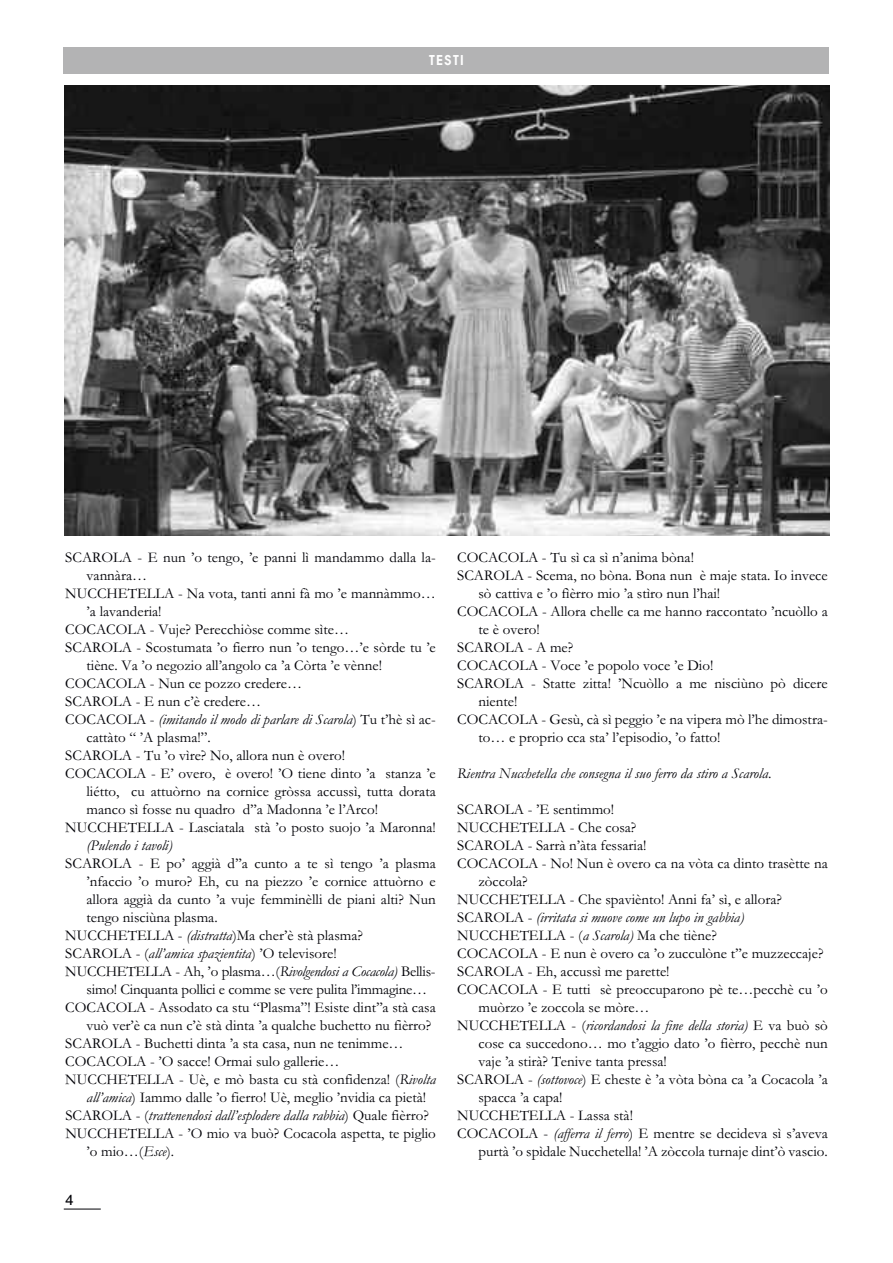
<style>
.page{position:relative;width:893px;height:1263px;background:#fff}
.page>*{position:absolute;margin:0;border:0;box-sizing:border-box;transform-origin:0 0}
.t1{font:15px "Garamond";color:#000006}
.t2{font:italic 15px "Garamond";color:#000006}
.t3{font:15px "Akzidenz Grotesk";color:#000006}
.t4{font:600 13.5px "Avant Garde";letter-spacing:.105em;color:#fff}
.s1{font-style:normal}
.s2{font-style:italic}
</style>
<div class="page">
<hr style="left:64px;top:1209px;width:37px;height:1px;background:#000006">
<div style="left:64px;top:47px;width:765px;height:27px;background:#b3b3b4"></div>
<img style="left:65px;top:85px;width:764px;height:451px">
<p class="t4" style="left:429px;top:53px;width:36px">TESTI</p>
<p class="t1" style="left:65px;top:548px;width:372px">SCAROLA - E nun ’o tengo, ’e panni lì mandammo dalla la-</p>
<p class="t1" style="left:87px;top:566px;width:62px">vannàra…</p>
<p class="t1" style="left:65px;top:584px;width:372px">NUCCHETELLA - Na vota, tanti anni fà mo ’e mannàmmo…</p>
<p class="t1" style="left:87px;top:602px;width:76px">’a lavanderia!</p>
<p class="t1" style="left:65px;top:620px;width:285px">COCACOLA - Vuje? Perecchiòse comme sìte…</p>
<p class="t1" style="left:65px;top:638px;width:372px">SCAROLA - Scostumata ’o fierro nun ’o tengo…’e sòrde tu ’e</p>
<p class="t1" style="left:87px;top:656px;width:297px">tiène. Va ’o negozio all’angolo ca ’a Còrta ’e vènne!</p>
<p class="t1" style="left:65px;top:674px;width:238px">COCACOLA - Nun ce pozzo credere…</p>
<p class="t1" style="left:65px;top:692px;width:197px">SCAROLA - E nun c’è credere…</p>
<p class="t2" style="left:65px;top:710px;width:372px"><span class="s1">COCACOLA -</span> (imitando il modo di parlare di Scarola<span class="s1">) Tu t’hè sì ac-</span></p>
<p class="t1" style="left:87px;top:728px;width:126px">cattàto “ ’A plasma!”.</p>
<p class="t1" style="left:65px;top:746px;width:281px">SCAROLA - Tu ’o vìre? No, allora nun è overo!</p>
<p class="t1" style="left:65px;top:764px;width:372px">COCACOLA - E’ overo, è overo! ’O tiene dinto ’a stanza ’e</p>
<p class="t1" style="left:87px;top:782px;width:351px">liétto, cu attuòrno na cornice gròssa accussì, tutta dorata</p>
<p class="t1" style="left:87px;top:800px;width:293px">manco sì fosse nu quadro d’’a Madonna ’e l’Arco!</p>
<p class="t1" style="left:65px;top:818px;width:372px">NUCCHETELLA - Lasciatala stà ’o posto suojo ’a Maronna!</p>
<p class="t2" style="left:87px;top:836px;width:87px">(Pulendo i tavoli)</p>
<p class="t1" style="left:65px;top:854px;width:372px">SCAROLA - E po’ aggià d’’a cunto a te sì tengo ’a plasma</p>
<p class="t1" style="left:87px;top:872px;width:351px">’nfaccio ’o muro? Eh, cu na piezzo ’e cornice attuòrno e</p>
<p class="t1" style="left:87px;top:890px;width:351px">allora aggià da cunto ’a vuje femminèlli de piani alti? Nun</p>
<p class="t1" style="left:87px;top:908px;width:133px">tengo nisciùna plasma.</p>
<p class="t1" style="left:65px;top:926px;width:299px">NUCCHETELLA - <span class="s2">(distratta</span>)Ma cher’è stà plasma?</p>
<p class="t1" style="left:65px;top:944px;width:273px">SCAROLA - (<span class="s2">all’amica spazientita</span>) ’O televisore!</p>
<p class="t1" style="left:65px;top:962px;width:372px">NUCCHETELLA - Ah, ’o plasma…(<span class="s2">Rivolgendosi a Cocacola)</span> Bellis-</p>
<p class="t1" style="left:87px;top:980px;width:342px">simo! Cinquanta pollici e comme se vere pulita l’immagine…</p>
<p class="t1" style="left:65px;top:998px;width:372px">COCACOLA - Assodato ca stu “Plasma”! Esiste dint’’a stà casa</p>
<p class="t1" style="left:87px;top:1016px;width:346px">vuò ver’è ca nun c’è stà dinta ’a qualche buchetto nu fièrro?</p>
<p class="t1" style="left:65px;top:1034px;width:340px">SCAROLA - Buchetti dinta ’a sta casa, nun ne tenimme…</p>
<p class="t1" style="left:65px;top:1052px;width:276px">COCACOLA - ’O sacce! Ormai sulo gallerie…</p>
<p class="t1" style="left:65px;top:1070px;width:372px">NUCCHETELLA - Uè, e mò basta cu stà confidenza! (<span class="s2">Rivolta</span></p>
<p class="t1" style="left:87px;top:1088px;width:341px"><span class="s2">all’amica</span>) Iammo dalle ’o fierro! Uè, meglio ’nvidia ca pietà!</p>
<p class="t2" style="left:65px;top:1106px;width:365px"><span class="s1">SCAROLA - (</span>trattenendosi dall’esplodere dalla rabbia<span class="s1">) Quale fièrro?</span></p>
<p class="t1" style="left:65px;top:1124px;width:372px">NUCCHETELLA - ’O mio va buò? Cocacola aspetta, te piglio</p>
<p class="t1" style="left:87px;top:1142px;width:89px">’o mio…(<span class="s2">Esce</span>).</p>
<p class="t3" style="left:65px;top:1194px;width:10px">4</p>
<p class="t1" style="left:457px;top:548px;width:238px">COCACOLA - Tu sì ca sì n’anima bòna!</p>
<p class="t1" style="left:457px;top:566px;width:372px">SCAROLA - Scema, no bòna. Bona nun è maje stata. Io invece</p>
<p class="t1" style="left:478px;top:584px;width:243px">sò cattiva e ’o fìèrro mio ’a stìro nun l’hai!</p>
<p class="t1" style="left:457px;top:602px;width:372px">COCACOLA - Allora chelle ca me hanno raccontato ’ncuòllo a</p>
<p class="t1" style="left:478px;top:620px;width:63px">te è overo!</p>
<p class="t1" style="left:457px;top:638px;width:118px">SCAROLA - A me?</p>
<p class="t1" style="left:457px;top:656px;width:258px">COCACOLA - Voce ’e popolo voce ’e Dio!</p>
<p class="t1" style="left:457px;top:674px;width:372px">SCAROLA - Statte zitta! ’Ncuòllo a me nisciùno pò dicere</p>
<p class="t1" style="left:478px;top:692px;width:40px">niente!</p>
<p class="t1" style="left:457px;top:710px;width:372px">COCACOLA - Gesù, cà sì peggio ’e na vipera mò l’he dimostra-</p>
<p class="t1" style="left:478px;top:728px;width:243px">to… e proprio cca sta’ l’episodio, ’o fatto!</p>
<p class="t2" style="left:457px;top:764px;width:316px">Rientra Nucchetella che consegna il suo ferro da stiro a Scarola.</p>
<p class="t1" style="left:457px;top:800px;width:159px">SCAROLA - ’E sentimmo!</p>
<p class="t1" style="left:457px;top:818px;width:181px">NUCCHETELLA - Che cosa?</p>
<p class="t1" style="left:457px;top:836px;width:191px">SCAROLA - Sarrà n’àta fessaria!</p>
<p class="t1" style="left:457px;top:854px;width:372px">COCACOLA - No! Nun è overo ca na vòta ca dinto trasètte na</p>
<p class="t1" style="left:478px;top:872px;width:51px">zòccola?</p>
<p class="t1" style="left:457px;top:890px;width:326px">NUCCHETELLA - Che spaviènto! Anni fa’ sì, e allora?</p>
<p class="t2" style="left:457px;top:908px;width:288px"><span class="s1">SCAROLA -</span> (irritata si muove come un lupo in gabbia)</p>
<p class="t1" style="left:457px;top:926px;width:261px">NUCCHETELLA - (<span class="s2">a Scarola)</span> Ma che tiène?</p>
<p class="t1" style="left:457px;top:944px;width:368px">COCACOLA - E nun è overo ca ’o zucculòne t’’e muzzeccaje?</p>
<p class="t1" style="left:457px;top:962px;width:214px">SCAROLA - Eh, accussì me parette!</p>
<p class="t1" style="left:457px;top:980px;width:372px">COCACOLA - E tutti sè preoccuparono pè te…pecchè cu ’o</p>
<p class="t1" style="left:478px;top:998px;width:173px">muòrzo ’e zoccola se mòre…</p>
<p class="t2" style="left:457px;top:1016px;width:372px"><span class="s1">NUCCHETELLA - (</span>ricordandosi la fine della storia) <span class="s1">E va buò sò</span></p>
<p class="t1" style="left:478px;top:1034px;width:351px">cose ca succedono… mo t’aggio dato ’o fièrro, pecchè nun</p>
<p class="t1" style="left:478px;top:1052px;width:190px">vaje ’a stirà? Tenive tanta pressa!</p>
<p class="t1" style="left:457px;top:1070px;width:372px">SCAROLA - <span class="s2">(sottovoce</span>) E cheste è ’a vòta bòna ca ’a Cocacola ’a</p>
<p class="t1" style="left:478px;top:1088px;width:86px">spacca ’a capa!</p>
<p class="t1" style="left:457px;top:1106px;width:177px">NUCCHETELLA - Lassa stà!</p>
<p class="t1" style="left:457px;top:1124px;width:372px">COCACOLA - <span class="s2">(afferra il ferro</span>) E mentre se decideva sì s’aveva</p>
<p class="t1" style="left:478px;top:1142px;width:351px">purtà ’o spìdale Nucchetella! ’A zòccola turnaje dint’ò vascio.</p>
</div>
